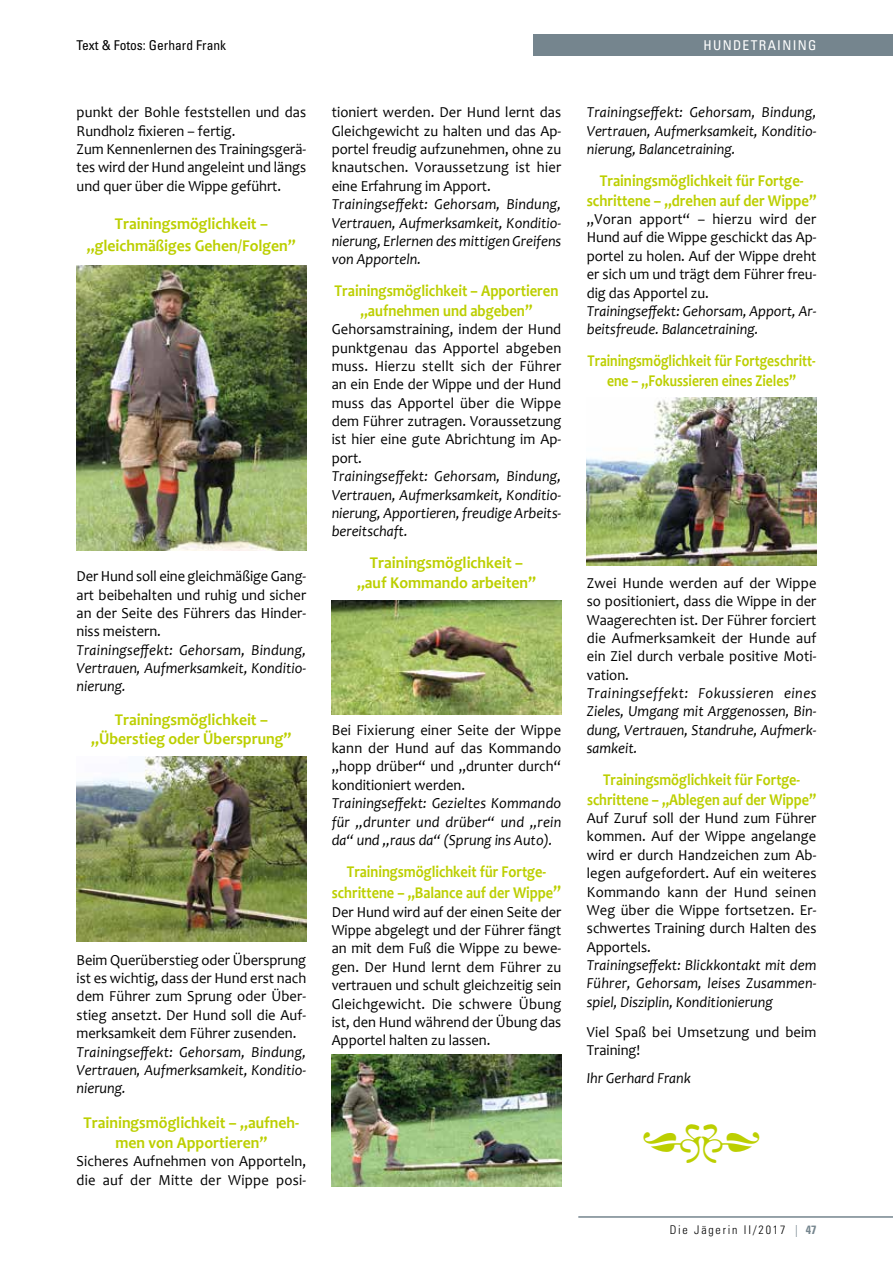
<style>
.page{position:relative;width:893px;height:1263px;background:#fff}
.page>*{position:absolute;margin:0;border:0;box-sizing:border-box;transform-origin:0 0}
.t1{font:700 16.5px/19.8px "Candara";color:#bccf00;text-align:center;scale:.95 1}
.t2{font:700 16.5px/19.8px "Candara";color:#bccf00;text-align:center;scale:.89 1}
.t3{font:700 16.5px/19.8px "Candara";color:#bccf00;text-align:center;scale:.83 1}
.t4{font:700 16.5px/21.6px "Candara";color:#bccf00;text-align:center;scale:.87 1}
.t5{font:700 16.5px/19.8px "Candara";color:#bccf00;text-align:center;scale:.86 1}
.t6{font:15.3px/18.3px "Candara";color:#000;text-align:justify;scale:.95 1}
.t7{font:italic 15.3px/18.3px "Candara";color:#000;text-align:justify;scale:.95 1}
.t8{font:condensed 13.5px "Univers";color:#000}
.t9{font:condensed 13.5px "Univers";letter-spacing:.1em;color:#fff}
.t10{font:300 condensed 12px "Univers";letter-spacing:.15em;color:#000}
.s1{font-size:18px}
.s2{color:#75858e}
.s3{font-weight:700;color:#75858e}
</style>
<div class="page">
<hr style="left:578px;top:1216px;width:315px;height:2px;background:#75858e">
<div style="left:534px;top:34px;width:359px;height:21px;background:#75858e"></div>
<img style="left:77px;top:266px;width:229px;height:285px">
<img style="left:77px;top:757px;width:229px;height:185px">
<img style="left:332px;top:601px;width:229px;height:113px">
<img style="left:332px;top:1054px;width:229px;height:132px">
<img style="left:587px;top:398px;width:229px;height:168px">
<p class="t8" style="left:77px;top:36px;width:151px">Text &amp; Fotos: Gerhard Frank</p>
<p class="t6" style="left:77px;top:103px;width:243px;text-align:left">punkt der Bohle feststellen und das Rundholz fixieren – fertig.<br>Zum Kennenlernen des Trainingsgerä&shy;tes wird der Hund angeleint und längs und quer über die Wippe geführt.</p>
<p class="t1" style="left:87px;top:213px;width:221px;line-height:21.6px">Trainingsmöglichkeit – „gleichmäßiges Gehen/Folgen”</p>
<p class="t6" style="left:77px;top:567px;width:243px">Der Hund soll eine gleichmäßige Gang&shy;art beibehalten und ruhig und sicher an der Seite des Führers das Hinder&shy;niss meistern.</p>
<p class="t7" style="left:77px;top:640px;width:243px">Trainingseffekt: Gehorsam, Bindung, Vertrauen, Aufmerksamkeit, Konditio&shy;nierung.</p>
<p class="t1" style="left:91px;top:709px;width:212px">Trainingsmöglichkeit – „Überstieg oder Übersprung”</p>
<p class="t6" style="left:77px;top:950px;width:243px">Beim Querüberstieg oder Übersprung ist es wichtig, dass der Hund erst nach dem Führer zum Sprung oder Über&shy;stieg ansetzt. Der Hund soll die Auf&shy;merksamkeit dem Führer zusenden.</p>
<p class="t7" style="left:77px;top:1042px;width:243px">Trainingseffekt: Gehorsam, Bindung, Vertrauen, Aufmerksamkeit, Konditio&shy;nierung.</p>
<p class="t1" style="left:84px;top:1113px;width:228px">Trainingsmöglichkeit – „aufneh&shy;men von Apportieren”</p>
<p class="t6" style="left:77px;top:1152px;width:243px">Sicheres Aufnehmen von Apporteln, die auf der Mitte der Wippe posi-</p>
<p class="t6" style="left:332px;top:103px;width:243px">tioniert werden. Der Hund lernt das Gleichgewicht zu halten und das Ap&shy;portel freudig aufzunehmen, ohne zu knautschen. Voraussetzung ist hier eine Erfahrung im Apport.</p>
<p class="t7" style="left:332px;top:195px;width:243px">Trainingseffekt: Gehorsam, Bindung, Vertrauen, Aufmerksamkeit, Konditio&shy;nierung, Erlernen des mittigen Greifens von Apporteln.</p>
<p class="t2" style="left:335px;top:281px;width:253px">Trainingsmöglichkeit – Apportieren „aufnehmen und abgeben”</p>
<p class="t6" style="left:332px;top:320px;width:243px">Gehorsamstraining, indem der Hund punktgenau das Apportel abgeben muss. Hierzu stellt sich der Führer an ein Ende der Wippe und der Hund muss das Apportel über die Wippe dem Führer zutragen. Voraussetzung ist hier eine gute Abrichtung im Ap&shy;port.</p>
<p class="t7" style="left:332px;top:467px;width:243px">Trainingseffekt: Gehorsam, Bindung, Vertrauen, Aufmerksamkeit, Konditio&shy;nierung, Apportieren, freudige Arbeits&shy;bereitschaft.</p>
<p class="t1" style="left:357px;top:553px;width:190px">Trainingsmöglichkeit – „auf Kommando arbeiten”</p>
<p class="t6" style="left:332px;top:720px;width:243px">Bei Fixierung einer Seite der Wippe kann der Hund auf das Kommando „hopp drüber“ und „drunter durch“ konditioniert werden.</p>
<p class="t7" style="left:332px;top:794px;width:243px">Trainingseffekt: Gezieltes Kommando für „drunter und drüber“ und „rein da“ und „raus da“ (Sprung ins Auto).</p>
<p class="t4" style="left:332px;top:860px;width:265px">Trainingsmöglichkeit für Fortge&shy;schrittene – „Balance auf der Wippe<span class="s1">”</span></p>
<p class="t6" style="left:332px;top:902px;width:243px">Der Hund wird auf der einen Seite der Wippe abgelegt und der Führer fängt an mit dem Fuß die Wippe zu bewe&shy;gen. Der Hund lernt dem Führer zu vertrauen und schult gleichzeitig sein Gleichgewicht. Die schwere Übung ist, den Hund während der Übung das Apportel halten zu lassen.</p>
<p class="t9" style="left:703px;top:36px;width:114px">HUNDETRAINING</p>
<p class="t7" style="left:587px;top:103px;width:243px">Trainingseffekt: Gehorsam, Bindung, Vertrauen, Aufmerksamkeit, Konditio&shy;nierung, Balancetraining.</p>
<p class="t2" style="left:587px;top:170px;width:259px">Trainingsmöglichkeit für Fortge&shy;schrittene – „drehen auf der Wippe”</p>
<p class="t6" style="left:587px;top:210px;width:243px">„Voran apport“ – hierzu wird der Hund auf die Wippe geschickt das Ap&shy;portel zu holen. Auf der Wippe dreht er sich um und trägt dem Führer freu&shy;dig das Apportel zu.</p>
<p class="t7" style="left:587px;top:302px;width:243px">Trainingseffekt: Gehorsam, Apport, Ar&shy;beitsfreude. Balancetraining.</p>
<p class="t3" style="left:588px;top:351px;width:276px">Trainingsmöglichkeit für Fortgeschritt&shy;ene – „Fokussieren eines Zieles”</p>
<p class="t6" style="left:587px;top:574px;width:243px">Zwei Hunde werden auf der Wippe so positioniert, dass die Wippe in der Waagerechten ist. Der Führer forciert die Aufmerksamkeit der Hunde auf ein Ziel durch verbale positive Moti&shy;vation.</p>
<p class="t7" style="left:587px;top:684px;width:243px">Trainingseffekt: Fokussieren eines Zieles, Umgang mit Arggenossen, Bin&shy;dung, Vertrauen, Standruhe, Aufmerk&shy;samkeit.</p>
<p class="t5" style="left:587px;top:769px;width:268px">Trainingsmöglichkeit für Fortge&shy;schrittene – „Ablegen auf der Wippe”</p>
<p class="t6" style="left:587px;top:809px;width:243px">Auf Zuruf soll der Hund zum Führer kommen. Auf der Wippe angelange wird er durch Handzeichen zum Ab&shy;legen aufgefordert. Auf ein weiteres Kommando kann der Hund seinen Weg über die Wippe fortsetzen. Er&shy;schwertes Training durch Halten des Apportels.</p>
<p class="t7" style="left:587px;top:956px;width:243px">Trainingseffekt: Blickkontakt mit dem Führer, Gehorsam, leises Zusammen&shy;spiel, Disziplin, Konditionierung</p>
<p class="t6" style="left:587px;top:1023px;width:243px">Viel Spaß bei Umsetzung und beim<br>Training!</p>
<p class="t7" style="left:587px;top:1068px;width:111px">Ihr Gerhard Frank</p>
<p class="t10" style="left:670px;top:1222px;width:148px">Die Jägerin II/2017 <span class="s2">|</span> <span class="s3">47</span></p>
</div>
